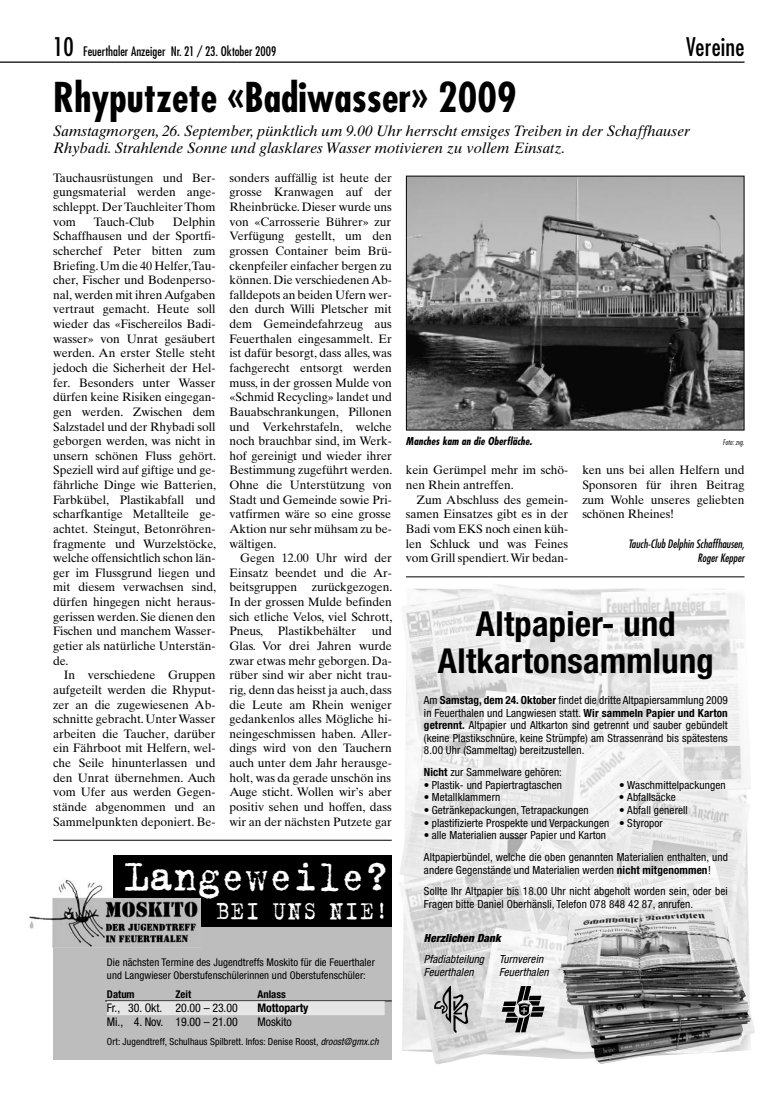
<style>
.page{position:relative;width:780px;height:1099px;background:#fff}
.page>*{position:absolute;margin:0;border:0;box-sizing:border-box;transform-origin:0 0}
.t1{font:47.5px "Trixie";color:#fff;scale:.92 1}
.t2{font:700 condensed 40px "Futura";color:#000}
.t3{font:700 condensed 34.38px/36.6px "Helvetica Neue";letter-spacing:.01em;color:#000;text-align:center}
.t4{font:28.12px "Trixie";letter-spacing:.07em;color:#fff;scale:.87 1}
.t5{font:condensed 25px "Futura";letter-spacing:.01em;color:#000}
.t6{font:italic 15px/17.5px "Times Ten";color:#000}
.t7{font:condensed 12.75px "Futura";color:#000}
.t8{font:12.25px/14.6px "Times Ten";letter-spacing:-.005em;color:#000;text-align:justify}
.t9{font:condensed 11.88px "Helvetica Neue";letter-spacing:-.005em;color:#000}
.t10{font:700 condensed 11.88px "Helvetica Neue";letter-spacing:-.005em;color:#000}
.t11{font:italic condensed 11.25px/14.6px "Futura";color:#000;text-align:right}
.t12{font:condensed 11.12px/12.6px "Helvetica Neue";letter-spacing:.01em;color:#000}
.t13{font:italic condensed 11.12px/13.4px "Helvetica Neue";letter-spacing:.01em;color:#000}
.t14{font:italic 900 condensed 11.12px "Helvetica Neue";color:#000}
.t15{font:condensed 10.62px/12.8px "Helvetica Neue";letter-spacing:.01em;color:#000}
.t16{font:italic 700 condensed 10.62px "Futura";color:#000}
.t17{font:700 condensed 10.62px "Helvetica Neue";color:#000}
.t18{font:condensed 9.75px "Helvetica Neue";letter-spacing:.01em;color:#000}
.t19{font:italic 300 condensed 7.5px "Futura";color:#000}
.s1{font-size:25px}
.s2{font-weight:700}
.s3{font-style:italic}
</style>
<div class="page">
<img style="left:464px;top:584px;width:136px;height:162px">
<img style="left:600px;top:589px;width:151px;height:200px">
<img style="left:403px;top:746px;width:67px;height:108px">
<img style="left:587px;top:714px;width:103px;height:114px">
<img style="left:608px;top:786px;width:142px;height:70px">
<img style="left:437px;top:828px;width:196px;height:78px">
<img style="left:399px;top:854px;width:166px;height:210px">
<img style="left:402px;top:593px;width:117px;height:146px">
<img style="left:470px;top:690px;width:117px;height:151px">
<img style="left:433px;top:985px;width:36px;height:48px">
<img style="left:480px;top:927px;width:78px;height:104px">
<img style="left:500px;top:985px;width:49px;height:49px">
<img style="left:609px;top:856px;width:146px;height:178px">
<img style="left:558px;top:906px;width:193px;height:157px">
<hr style="left:0;top:61px;width:744px;height:2px;background:#000">
<div style="left:53px;top:897px;width:339px;height:162px;background:#bdbdbd"></div>
<hr style="left:105px;top:1000px;width:287px;height:1px;background:#000">
<div style="left:107px;top:1001px;width:277px;height:14px;background:#e6e6e6"></div>
<div style="left:201px;top:896px;width:191px;height:30px;background:#000"></div>
<img style="left:29px;top:880px;width:171px;height:67px">
<div style="left:113px;top:855px;width:279px;height:42px;background:#000"></div>
<img style="left:408px;top:178px;width:334px;height:250px">
<div style="left:406px;top:176px;width:338px;height:254px;border:1px solid #000"></div>
<hr style="left:406px;top:576px;width:338px;height:1px;background:#000">
<hr style="left:53px;top:839px;width:339px;height:1px;background:#000">
<p class="t7" style="left:53px;top:46px;width:224px"><span class="s1">10</span> Feuerthaler Anzeiger Nr. 21 / 23. Oktober 2009</p>
<h3 class="t5" style="left:686px;top:35px;width:60px">Vereine</h3>
<h2 class="t2" style="left:53px;top:79px;width:465px">Rhyputzete «Badiwasser» 2009</h2>
<p class="t6" style="left:53px;top:123px;width:638px">Samstagmorgen, 26. September, pünktlich um 9.00 Uhr herrscht emsiges Treiben in der Schaffhauser<br>Rhybadi. Strahlende Sonne und glasklares Wasser motivieren zu vollem Einsatz.</p>
<p class="t8" style="left:53px;top:171px;width:164px">Tauchausrüstungen und Ber&shy;gungsmaterial werden ange&shy;schleppt. Der Tauchleiter Thom vom</p>
<p class="t8" style="left:229px;top:171px;width:164px">sonders auffällig ist heute der grosse Kranwagen auf der Rheinbrücke. Dieser wurde uns von «Carrosserie Bührer» zur Verfügung gestellt, um den grossen Container beim Brü&shy;ckenpfeiler einfacher bergen zu können. Die verschiedenen Ab&shy;falldepots an beiden Ufern wer&shy;den durch Willi Pletscher mit dem Gemeindefahrzeug aus Feuerthalen eingesammelt. Er ist dafür besorgt, dass alles, was fachgerecht entsorgt werden muss, in der grossen Mulde von «Schmid Recycling» landet und Bauabschrankungen, Pillonen und Verkehrstafeln, welche noch brauchbar sind, im Werk&shy;hof gereinigt und wieder ihrer Bestimmung zugeführt werden.<br>Ohne die Unterstützung von Stadt und Gemeinde sowie Pri&shy;vatfirmen wäre so eine grosse Aktion nur sehr mühsam zu be&shy;wältigen.</p>
<p class="t8" style="left:229px;top:552px;width:164px;text-indent:11px">Gegen 12.00 Uhr wird der Einsatz beendet und die Ar&shy;beitsgruppen zurückgezogen.<br>In der grossen Mulde befinden sich etliche Velos, viel Schrott, Pneus, Plastikbehälter</p>
<p class="t8" style="left:53px;top:215px;width:164px;text-indent:120px">Delphin Schaffhausen und der Sportfi&shy;scherchef Peter bitten zum Briefing. Um die 40 Helfer, Tau&shy;cher, Fischer und Bodenperso&shy;nal, werden mit ihren Aufgaben vertraut gemacht. Heute soll wieder das «Fischereilos Badi&shy;wasser» von Unrat gesäubert werden. An erster Stelle steht jedoch die Sicherheit der Hel&shy;fer. Besonders unter Wasser dürfen keine Risiken eingegan&shy;gen werden. Zwischen dem Salzstadel und der Rhybadi soll geborgen werden, was nicht in unsern schönen Fluss gehört.<br>Speziell wird auf giftige und ge&shy;fährliche Dinge wie Batterien, Farbkübel, Plastikabfall und scharfkantige Metallteile ge&shy;achtet. Steingut, Betonröhren&shy;fragmente und Wurzelstöcke, welche offensichtlich schon län&shy;ger im Flussgrund liegen und mit diesem verwachsen sind, dürfen hingegen nicht heraus&shy;gerissen werden. Sie dienen den Fischen und manchem Wasser&shy;getier als natürliche Unterstän&shy;de.</p>
<p class="t8" style="left:53px;top:669px;width:164px;text-indent:11px">In verschiedene Gruppen aufgeteilt werden die Rhyput&shy;zer an die zugewiesenen Ab&shy;schnitte gebracht. Unter Wasser arbeiten die Taucher, darüber ein Fährboot mit Helfern, wel&shy;che Seile hinunterlassen und den Unrat übernehmen. Auch vom Ufer aus werden Gegen&shy;stände abgenommen und an Sammelpunkten deponiert. Be-</p>
<p class="t8" style="left:94px;top:215px;width:62px">Tauch-Club</p>
<p class="t16" style="left:406px;top:436px;width:129px">Manches kam an die Oberfläche.</p>
<p class="t19" style="left:722px;top:439px;width:24px">Foto:zvg.</p>
<p class="t8" style="left:582px;top:464px;width:164px">ken uns bei allen Helfern und Sponsoren für ihren Beitrag zum Wohle unseres geliebten schönen Rheines!</p>
<p class="t11" style="left:628px;top:537px;width:119px">Tauch-Club Delphin Schaffhausen,<br>RogerKepper</p>
<p class="t8" style="left:406px;top:464px;width:164px">kein Gerümpel mehr im schö&shy;nen Rhein antreffen.</p>
<p class="t8" style="left:406px;top:493px;width:164px;text-indent:11px">Zum Abschluss des gemein&shy;samen Einsatzes gibt es in der Badi vom EKS noch einen küh&shy;len Schluck und was Feines vom Grill spendiert. Wir bedan-</p>
<h3 class="t3" style="left:438px;top:608px;width:277px">Altpapier- und<br>Altkartonsammlung</h3>
<p class="t12" style="left:424px;top:694px;width:305px;text-align:justify">Am <span class="s2">Samstag, dem 24. Oktober</span> findet die dritte Altpapiersammlung 2009 in Feuerthalen und Langwiesen statt. <span class="s2">Wir sammeln Pa pier und Karton getrennt.</span> Altpapier und Altkarton sind getrennt und sauber gebündelt (keine Plastikschnüre, keine Strümpfe) am Strassenrand bis spätestens 8.00 Uhr (Sammeltag) bereitzustellen.</p>
<p class="t12" style="left:424px;top:766px;width:139px"><span class="s2">Nicht</span> zur Sammelware gehören:</p>
<p class="t12" style="left:424px;top:779px;width:139px">• Plastik- und Papiertragtaschen</p>
<p class="t12" style="left:619px;top:779px;width:108px">• Waschmittelpackungen</p>
<p class="t12" style="left:424px;top:792px;width:78px">• Metallklammern</p>
<p class="t12" style="left:619px;top:792px;width:58px">• Abfallsäcke</p>
<p class="t12" style="left:424px;top:804px;width:166px">• Getränkepackungen, Tetrapackungen</p>
<p class="t12" style="left:619px;top:804px;width:70px">• Abfall generell</p>
<p class="t12" style="left:424px;top:817px;width:240px">• plastifizierte Prospekte und Verpackungen • Styropor</p>
<p class="t12" style="left:424px;top:825px;width:305px;line-height:21.8px">• alle Materialien ausser Papier und Karton<br>Altpapierbündel, welche die oben genannten Materialien enthalten, und</p>
<p class="t12" style="left:424px;top:859px;width:305px;line-height:21.8px">andere Gegenstände und Materialien werden <span class="s2">nicht mitgenommen</span>!<br>Sollte Ihr Altpapier bis 18.00 Uhr nicht abgeholt worden sein, oder bei</p>
<p class="t12" style="left:424px;top:898px;width:271px">Fragen bitte Daniel Oberhänsli, Telefon 078 848 42 87, anrufen.</p>
<p class="t14" style="left:424px;top:934px;width:78px">Herzlichen Dank</p>
<p class="t13" style="left:424px;top:953px;width:123px">Pfadiabteilung Turnverein<br>Feuerthalen</p>
<p class="t8" style="left:229px;top:625px;width:164px;text-indent:142px">und Glas. Vor drei Jahren wurde zwar etwas mehr geborgen. Da&shy;rüber sind wir aber nicht trau&shy;rig, denn das heisst ja auch, dass die Leute am Rhein weniger gedankenlos alles Mögliche hi&shy;neingeschmissen haben. Aller&shy;dings wird von den Tauchern auch unter dem Jahr herausge&shy;holt, was da gerade unschön ins Auge sticht. Wollen wir’s aber positiv sehen und hoffen, dass wir an der nächsten Putzete gar</p>
<h1 class="t1" style="left:125px;top:845px;width:288px">Langeweile?</h1>
<h3 class="t4" style="left:215px;top:893px;width:201px">BEI UNS NIE!</h3>
<p class="t15" style="left:107px;top:957px;width:269px">Die nächsten Termine des Jugend treffs Moskito für die Feuerthaler und Langwieser Oberstufenschülerinnen und Oberstufenschüler:</p>
<p class="t17" style="left:107px;top:990px;width:29px">Datum</p>
<p class="t17" style="left:175px;top:990px;width:17px">Zeit</p>
<p class="t17" style="left:257px;top:990px;width:30px">Anlass</p>
<p class="t9" style="left:107px;top:1003px;width:132px">Fr., 30. Okt. 20.00 – 23.00</p>
<p class="t10" style="left:257px;top:1003px;width:53px">Mottoparty</p>
<p class="t9" style="left:107px;top:1017px;width:132px">Mi., 4. Nov. 19.00 – 21.00</p>
<p class="t9" style="left:257px;top:1017px;width:36px">Moskito</p>
<p class="t18" style="left:107px;top:1037px;width:275px">Ort: Jugendtreff, Schulhaus Spilbrett. Infos: Denise Roost, <span class="s3">droost@gmx.ch</span></p>
<p class="t13" style="left:499px;top:966px;width:53px">Feuerthalen</p>
</div>
